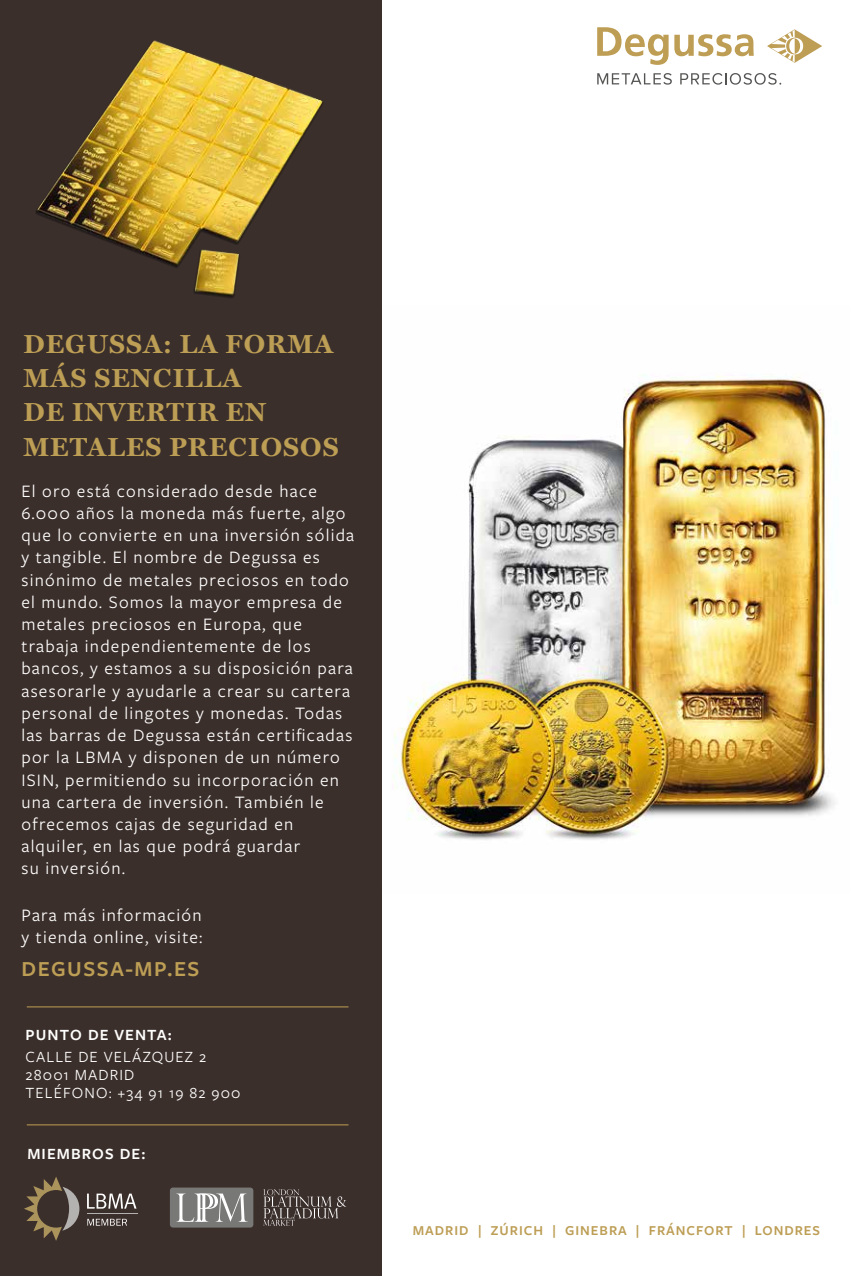
<style>
.page{position:relative;width:851px;height:1276px;background:#fff}
.page>*{position:absolute;margin:0;border:0;box-sizing:border-box;transform-origin:0 0}
.t1{font:700 26.2px/34.4px "Miller Text";letter-spacing:.04em;color:#bd9e55}
.t2{font:600 22.2px "Freight Sans Pro";letter-spacing:.07em;color:#bd9e55}
.t3{font:18.2px/22.2px "Freight Sans Pro";letter-spacing:.07em;color:#fffffe}
.t4{font:16.2px/18.2px "Freight Sans Pro";letter-spacing:.07em;color:#fffffe}
.t5{font:600 16.2px "Freight Sans Pro";letter-spacing:.07em;color:#fffffe}
.t6{font:600 14.2px "Freight Sans Pro";letter-spacing:.07em;color:#bd9e55}
</style>
<div class="page">
<img style="left:381px;top:305px;width:454px;height:588px">
<div style="left:0;top:0;width:381px;height:1276px;background:#3b2f2b"></div>
<img style="left:36px;top:40px;width:287px;height:258px">
<hr style="left:27px;top:1006px;width:321px;height:1px;background:#bd9e55">
<hr style="left:27px;top:1124px;width:321px;height:1px;background:#bd9e55">
<svg style="left:87px;top:1193px;width:49px;height:15px"></svg>
<svg style="left:24px;top:1177px;width:55px;height:63px"></svg>
<svg style="left:87px;top:1218px;width:40px;height:7px"></svg>
<hr style="left:87px;top:1213px;width:50px;height:1px;background:#b3b2b0">
<div style="left:170px;top:1187px;width:83px;height:40px;background:#787977;border-radius:3px"></div>
<svg style="left:176px;top:1193px;width:71px;height:28px"></svg>
<svg style="left:263px;top:1189px;width:83px;height:36px"></svg>
<svg style="left:767px;top:29px;width:55px;height:34px"></svg>
<svg style="left:597px;top:27px;width:71px;height:38px"></svg>
<svg style="left:674px;top:34px;width:79px;height:22px"></svg>
<svg style="left:597px;top:73px;width:74px;height:12px"></svg>
<svg style="left:680px;top:73px;width:101px;height:12px"></svg>
<h1 class="t1" style="left:23px;top:326px;width:317px">DEGUSSA: LA FORMA<br>MÁS SENCILLA<br>DE INVERTIR EN<br>METALES PRECIOSOS</h1>
<p class="t3" style="left:21px;top:479px;width:334px">El oro está considerado desde hace 6.000 años la moneda más fuerte, algo que lo convierte en una inversión sólida y tangible. El nombre de Degussa es sinónimo de metales preciosos en todo el mundo. Somos la mayor empresa de metales preciosos en Europa, que trabaja independientemente de los bancos, y estamos a su disposición para asesorarle y ayudarle a crear su cartera personal de lingotes y monedas. Todas las barras de Degussa están certificadas por la LBMA y disponen de un número ISIN, permitiendo su incorporación en una cartera de inversión. También le ofrecemos cajas de seguridad en alquiler, en las que podrá guardar<br>su inversión.</p>
<p class="t3" style="left:21px;top:903px;width:183px">Para más información y tienda online, visite:</p>
<p class="t2" style="left:21px;top:953px;width:180px">DEGUSSA-MP.ES</p>
<p class="t5" style="left:26px;top:1023px;width:148px">PUNTO DE VENTA:</p>
<p class="t4" style="left:26px;top:1046px;width:216px">CALLE DE VELÁZQUEZ 2<br>28001 MADRID<br>TELÉFONO: +34 91 19 82 900</p>
<p class="t5" style="left:27px;top:1142px;width:120px">MIEMBROS DE:</p>
<p class="t6" style="left:413px;top:1221px;width:409px">MADRID | ZÚRICH | GINEBRA | FRÁNCFORT | LONDRES</p>
</div>
